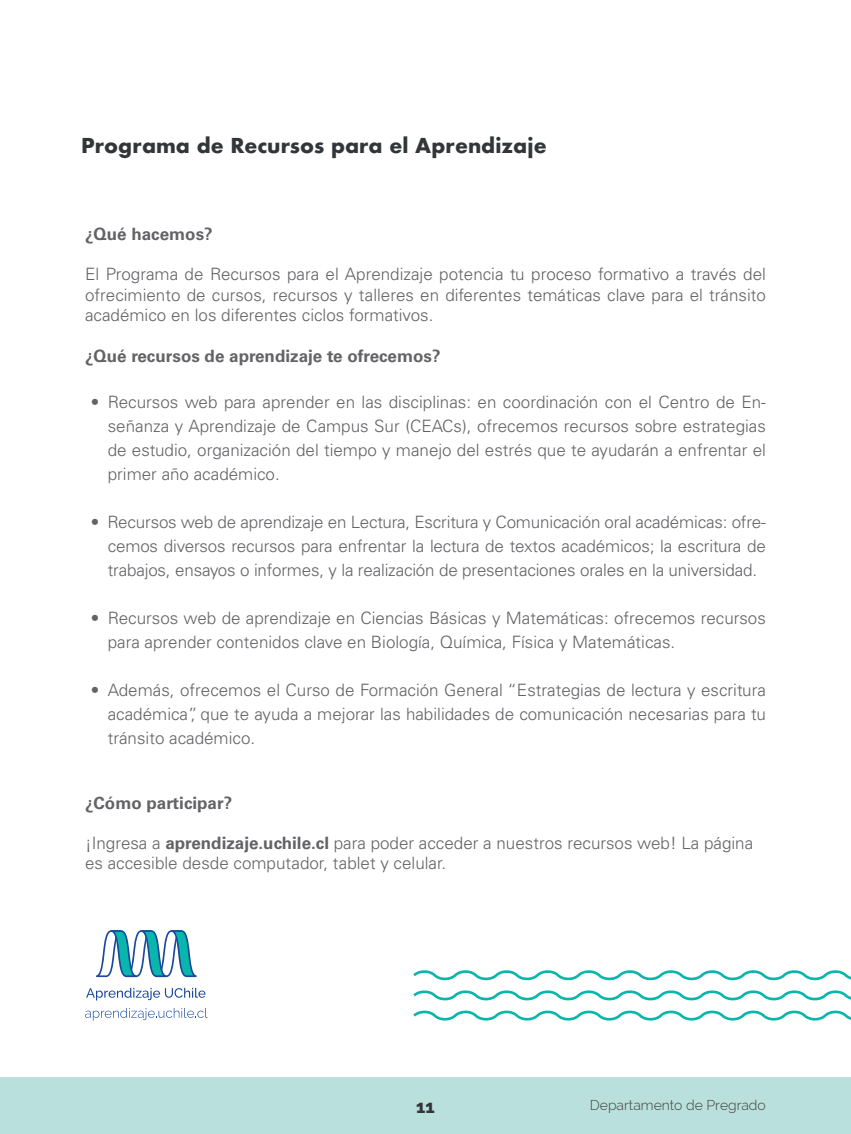
<style>
.page{position:relative;width:851px;height:1134px;background:#fff}
.page>*{position:absolute;margin:0;border:0;box-sizing:border-box;transform-origin:0 0}
.tit_subseccion{font:700 20px "Futura";color:#333638}
.t1{font:800 18px "Raleway";color:#333638}
.t2{font:300 17px/24px "Univers";color:#636366;text-align:justify}
.t3{font:700 17px "Univers";color:#636366}
.t4{font:300 14px "Raleway";color:#3e3e3f}
.s1{font-weight:700}
</style>
<div class="page">
<div style="left:0;top:1077px;width:850px;height:57px;background:#bae0dd"></div>
<svg style="left:96px;top:930px;width:100px;height:47px"></svg>
<svg style="left:86px;top:988px;width:119px;height:12px"></svg>
<svg style="left:85px;top:1008px;width:122px;height:12px"></svg>
<svg style="left:413px;top:970px;width:437px;height:51px"></svg>
<p class="tit_subseccion" style="left:81px;top:131px;width:467px">Programa de Recursos para el Aprendizaje</p>
<p class="t3" style="left:85px;top:224px;width:129px">¿Qué hacemos?</p>
<p class="t2" style="left:85px;top:264px;width:682px;line-height:20.4px">El Programa de Recursos para el Aprendizaje potencia tu proceso formativo a través del ofrecimiento de cursos, recursos y talleres en diferentes temáticas clave para el tránsito académico en los diferentes ciclos formativos.</p>
<p class="t3" style="left:85px;top:346px;width:357px">¿Qué recursos de aprendizaje te ofrecemos?</p>
<p class="t2" style="left:108px;top:390px;width:659px;text-indent:-17px">• Recursos web para aprender en las disciplinas: en coordinación con el Centro de En&shy;señanza y Aprendizaje de Campus Sur (CEACs), ofrecemos recursos sobre estrategias de estudio, organización del tiempo y manejo del estrés que te ayudarán a enfrentar el primer año académico.</p>
<p class="t2" style="left:108px;top:510px;width:659px;text-indent:-17px">• Recursos web de aprendizaje en Lectura, Escritura y Comunicación oral académicas: ofre&shy;cemos diversos recursos para enfrentar la lectura de textos académicos; la escritura de trabajos, ensayos o informes, y la realización de presentaciones orales en la universidad.</p>
<p class="t2" style="left:108px;top:606px;width:659px;text-indent:-17px">• Recursos web de aprendizaje en Ciencias Básicas y Matemáticas: ofrecemos recursos para aprender contenidos clave en Biología, Química, Física y Matemáticas.</p>
<p class="t2" style="left:108px;top:678px;width:659px;text-indent:-17px">• Además, ofrecemos el Curso de Formación General “Estrategias de lectura y escritura académica”, que te ayuda a mejorar las habilidades de comunicación necesarias para tu tránsito académico.</p>
<p class="t3" style="left:85px;top:793px;width:149px">¿Cómo participar?</p>
<p class="t2" style="left:85px;top:833px;width:669px;line-height:20px">¡Ingresa a <span class="s1">aprendizaje.uchile.cl</span> para poder acceder a nuestros recursos web! La página es accesible desde computador, tablet y celular.</p>
<p class="t1" style="left:416px;top:1097px;width:20px">11</p>
<p class="t4" style="left:589px;top:1097px;width:177px">Departamento de Pregrado</p>
</div>
